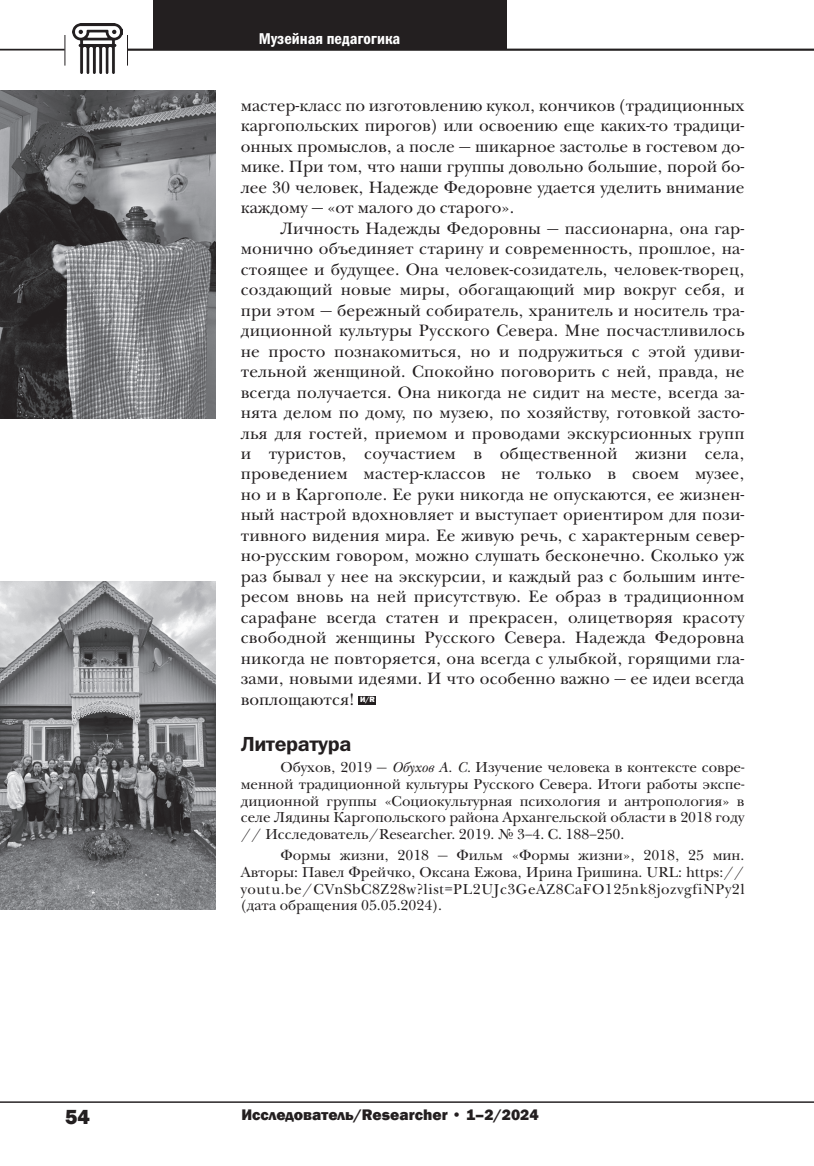
<style>
.page{position:relative;width:814px;height:1166px;background:#fff}
.page>*{position:absolute;margin:0;border:0;box-sizing:border-box;transform-origin:0 0}
.t1{font:800 21px "Franklin Gothic";color:#231f20}
.zg_03{font:20.47px "Franklin Gothic Demi C";letter-spacing:-.02em;color:#231f20}
.text{font:17.15px/20.5px "New Baskerville C";color:#231f20;text-align:justify}
.t2{font:800 15.75px "Franklin Gothic";color:#231f20}
.t3{font:15.75px "Franklin Gothic Demi Cond C";color:#fff}
.список_литературы_бе{font:14.88px/16.6px "New Baskerville C";color:#231f20;text-align:justify}
.t4{font:800 7.88px "Franklin Gothic";color:#fff}
.s1{font-style:italic}
</style>
<div class="page">
<hr style="left:0;top:1102px;width:814px;height:1px;background:#231f20">
<hr style="left:65px;top:35px;width:1px;height:31px;background:#231f20">
<hr style="left:127px;top:35px;width:1px;height:31px;background:#231f20">
<div style="left:153px;top:0;width:353px;height:50px;background:#231f20"></div>
<hr style="left:0;top:49px;width:65px;height:2px;background:#231f20">
<hr style="left:127px;top:49px;width:687px;height:2px;background:#231f20">
<img style="left:72px;top:23px;width:50px;height:50px">
<div style="left:358px;top:696px;width:18px;height:9px;background:#231f20"></div>
<img style="left:0;top:90px;width:216px;height:328px">
<img style="left:0;top:582px;width:216px;height:327px">
<p class="t3" style="left:259px;top:30px;width:143px">Музейная педагогика</p>
<p class="text" style="left:241px;top:95px;width:505px">мастер-класс по изготовлению кукол, кончиков (традиционных каргопольских пирогов) или освоению еще каких-то традици&shy;онных промыслов, а после — шикарное застолье в гостевом до&shy;мике. При том, что наши группы довольно большие, порой бо&shy;лее 30 человек, Надежде Федоровне удается уделить внимание каждому — «от малого до старого».</p>
<p class="text" style="left:241px;top:218px;width:505px;text-indent:40px">Личность Надежды Федоровны — пассионарна, она гар&shy;монично объединяет старину и современность, прошлое, на&shy;стоящее и будущее. Она человек-созидатель, человек-творец, создающий новые миры, обогащающий мир вокруг себя, и при этом — бережный собиратель, хранитель и носитель тра&shy;диционной культуры Русского Севера. Мне посчастливилось не просто познакомиться, но и подружиться с этой удиви&shy;тельной женщиной. Спокойно поговорить с ней, правда, не всегда получается. Она никогда не сидит на месте, всегда за&shy;нята делом по дому, по музею, по хозяйству, готовкой засто&shy;лья для гостей, приемом и проводами экскурсионных групп и туристов, соучастием в общественной жизни села, проведением мастер-классов не только в своем музее, но и в Каргополе. Ее руки никогда не опускаются, ее жизнен&shy;ный настрой вдохновляет и выступает ориентиром для пози&shy;тивного видения мира. Ее живую речь, с характерным север&shy;но-русским говором, можно слушать бесконечно. Сколько уж раз бывал у нее на экскурсии, и каждый раз с большим инте&shy;ресом вновь на ней присутствую. Ее образ в традиционном сарафане всегда статен и прекрасен, олицетворяя красоту свободной женщины Русского Севера. Надежда Федоровна никогда не повторяется, она всегда с улыбкой, горящими гла&shy;зами, новыми идеями. И что особенно важно — ее идеи всегда воплощаются!</p>
<p class="t4" style="left:360px;top:694px;width:16px">И/R</p>
<p class="zg_03" style="left:241px;top:732px;width:112px">Литература</p>
<p class="список_литературы_бе" style="left:241px;top:759px;width:505px;text-indent:40px">Обухов, 2019 — <span class="s1">Обухов А. С.</span> Изучение человека в контексте совре&shy;менной традиционной культуры Русского Севера. Итоги работы экспе&shy;диционной группы «Социокультурная психология и антропология» в селе Лядины Каргопольского района Архангельской области в 2018 году // Исследователь/Researcher. 2019. № 3–4. С. 188–250.</p>
<p class="список_литературы_бе" style="left:241px;top:847px;width:505px;text-indent:40px">Формы жизни, 2018 — Фильм «Формы жизни», 2018, 25 мин.<br>Авторы: Павел Фрейчко, Оксана Ежова, Ирина Гришина. URL: https:// youtu.be/CVnSbC8Z28w?list=PL2UJc3GeAZ8CaFO125nk8jozvgfiNPy2l (дата обращения 05.05.2024).</p>
<p class="t1" style="left:65px;top:1103px;width:26px">54</p>
<p class="t2" style="left:241px;top:1104px;width:299px">Исследователь/Researcher • 1–2/2024</p>
</div>
